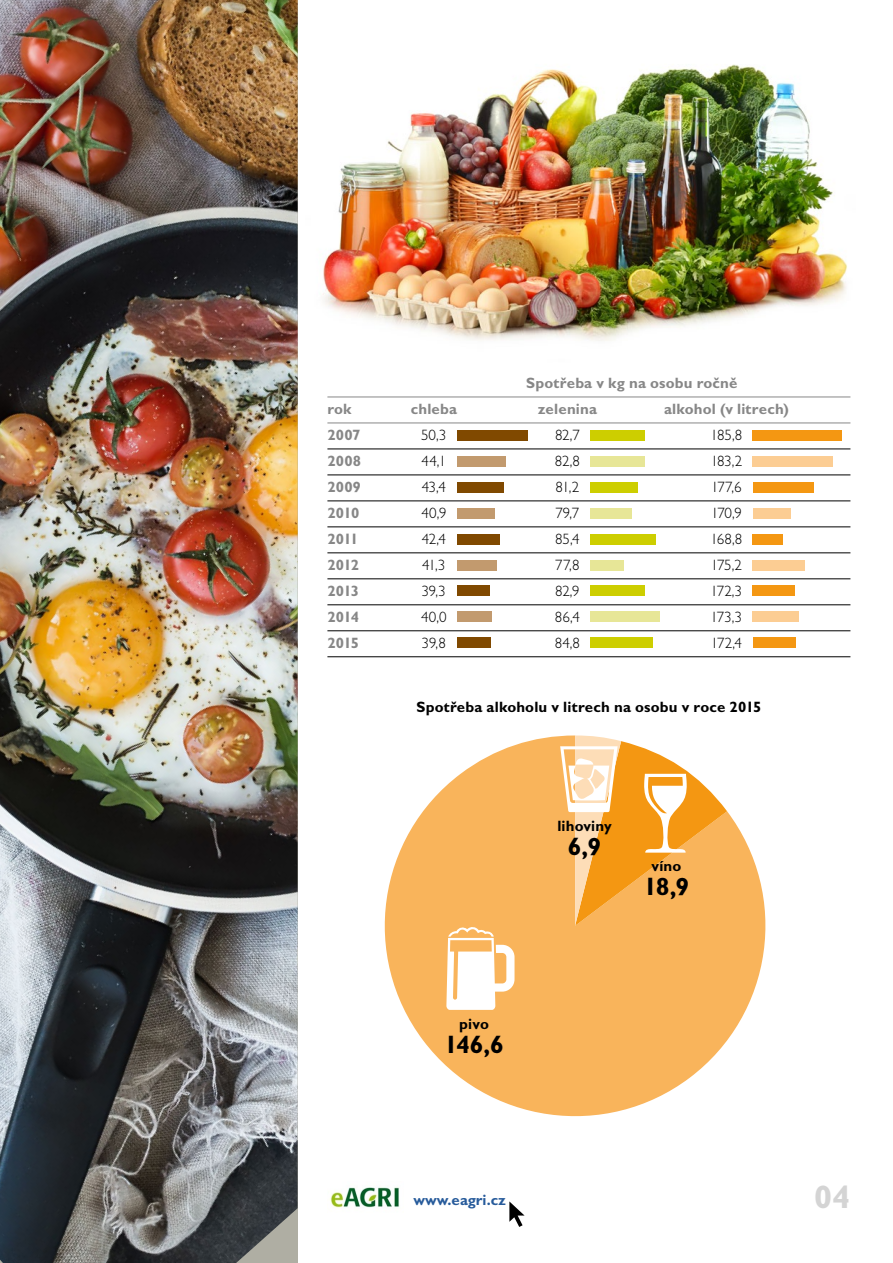
<style>
.page{position:relative;width:893px;height:1263px;background:#fff}
.page>*{position:absolute;margin:0;border:0;box-sizing:border-box;transform-origin:0 0}
.t1{font:700 32.55px "Gill Sans MT Pro";color:#d4d4d4}
.t2{font:700 24.9px "Gill Sans MT Pro";color:#000}
.t3{font:300 15px "Gill Sans MT Pro";letter-spacing:-.015em;color:#000}
.t4{font:700 15px "Gill Sans MT Pro";letter-spacing:.01em;color:#878787}
.t5{font:700 15px "Gill Sans MT Pro";letter-spacing:.01em;color:#000}
.t6{font:700 15px "Gill Sans MT Pro";color:#275b9b}
</style>
<div class="page">
<img style="left:330px;top:1187px;width:70px;height:21px">
<svg style="left:509px;top:1201px;width:16px;height:26px"></svg>
<img style="left:323px;top:64px;width:524px;height:277px">
<hr style="left:327px;top:397px;width:523px;height:1px;background:#878787">
<hr style="left:327px;top:423px;width:523px;height:1px;background:#878787">
<hr style="left:327px;top:449px;width:523px;height:1px;background:#000">
<hr style="left:327px;top:475px;width:523px;height:1px;background:#000">
<hr style="left:327px;top:501px;width:523px;height:1px;background:#000">
<hr style="left:327px;top:527px;width:523px;height:1px;background:#000">
<hr style="left:327px;top:553px;width:523px;height:1px;background:#000">
<hr style="left:327px;top:579px;width:523px;height:1px;background:#000">
<hr style="left:327px;top:604px;width:523px;height:1px;background:#000">
<hr style="left:327px;top:630px;width:523px;height:1px;background:#000">
<hr style="left:327px;top:656px;width:523px;height:1px;background:#000">
<div style="left:457px;top:430px;width:70px;height:10px;background:#804900"></div>
<div style="left:457px;top:456px;width:49px;height:10px;background:#c29a6e"></div>
<div style="left:457px;top:482px;width:46px;height:10px;background:#804900"></div>
<div style="left:457px;top:508px;width:38px;height:10px;background:#c29a6e"></div>
<div style="left:457px;top:534px;width:43px;height:10px;background:#804900"></div>
<div style="left:457px;top:560px;width:39px;height:10px;background:#c29a6e"></div>
<div style="left:457px;top:586px;width:32px;height:10px;background:#804900"></div>
<div style="left:457px;top:612px;width:35px;height:10px;background:#c29a6e"></div>
<div style="left:457px;top:638px;width:34px;height:10px;background:#804900"></div>
<div style="left:590px;top:430px;width:54px;height:10px;background:#cdce00"></div>
<div style="left:590px;top:456px;width:54px;height:10px;background:#e7e697"></div>
<div style="left:590px;top:482px;width:48px;height:10px;background:#cdce00"></div>
<div style="left:590px;top:508px;width:41px;height:10px;background:#e7e697"></div>
<div style="left:590px;top:534px;width:65px;height:10px;background:#cdce00"></div>
<div style="left:590px;top:560px;width:33px;height:10px;background:#e7e697"></div>
<div style="left:590px;top:586px;width:55px;height:10px;background:#cdce00"></div>
<div style="left:590px;top:612px;width:70px;height:10px;background:#e7e697"></div>
<div style="left:590px;top:638px;width:63px;height:10px;background:#cdce00"></div>
<div style="left:753px;top:430px;width:89px;height:10px;background:#f49712"></div>
<div style="left:753px;top:456px;width:80px;height:10px;background:#fccd93"></div>
<div style="left:753px;top:482px;width:61px;height:10px;background:#f49712"></div>
<div style="left:753px;top:508px;width:37px;height:10px;background:#fccd93"></div>
<div style="left:753px;top:534px;width:30px;height:10px;background:#f49712"></div>
<div style="left:753px;top:560px;width:52px;height:10px;background:#fccd93"></div>
<div style="left:753px;top:586px;width:42px;height:10px;background:#f49712"></div>
<div style="left:753px;top:612px;width:46px;height:10px;background:#fccd93"></div>
<div style="left:753px;top:638px;width:43px;height:10px;background:#f49712"></div>
<img style="left:0;top:0;width:298px;height:1263px">
<svg style="left:384px;top:736px;width:382px;height:381px;fill:#f9b45b"></svg>
<svg style="left:560px;top:735px;width:167px;height:191px"></svg>
<svg style="left:446px;top:926px;width:68px;height:84px"></svg>
<p class="t4" style="left:526px;top:374px;width:213px">Spotřeba v kg na osobu ročně</p>
<p class="t4" style="left:327px;top:400px;width:26px">rok</p>
<p class="t4" style="left:411px;top:400px;width:48px">chleba</p>
<p class="t4" style="left:538px;top:400px;width:61px">zelenina</p>
<p class="t4" style="left:664px;top:400px;width:126px">alkohol (v litrech)</p>
<p class="t4" style="left:327px;top:426px;width:35px">2007</p>
<p class="t3" style="left:421px;top:426px;width:27px">50,3</p>
<p class="t3" style="left:555px;top:426px;width:26px">82,7</p>
<p class="t3" style="left:711px;top:426px;width:33px">185,8</p>
<p class="t4" style="left:327px;top:452px;width:35px">2008</p>
<p class="t3" style="left:422px;top:452px;width:26px">44,1</p>
<p class="t3" style="left:555px;top:452px;width:27px">82,8</p>
<p class="t3" style="left:711px;top:452px;width:33px">183,2</p>
<p class="t4" style="left:327px;top:478px;width:35px">2009</p>
<p class="t3" style="left:422px;top:478px;width:25px">43,4</p>
<p class="t3" style="left:556px;top:478px;width:25px">81,2</p>
<p class="t3" style="left:711px;top:478px;width:32px">177,6</p>
<p class="t4" style="left:327px;top:504px;width:33px">2010</p>
<p class="t3" style="left:421px;top:504px;width:27px">40,9</p>
<p class="t3" style="left:555px;top:504px;width:25px">79,7</p>
<p class="t3" style="left:711px;top:504px;width:32px">170,9</p>
<p class="t4" style="left:327px;top:530px;width:32px">2011</p>
<p class="t3" style="left:422px;top:530px;width:26px">42,4</p>
<p class="t3" style="left:555px;top:530px;width:26px">85,4</p>
<p class="t3" style="left:710px;top:530px;width:33px">168,8</p>
<p class="t4" style="left:327px;top:556px;width:33px">2012</p>
<p class="t3" style="left:422px;top:556px;width:25px">41,3</p>
<p class="t3" style="left:555px;top:556px;width:26px">77,8</p>
<p class="t3" style="left:711px;top:556px;width:33px">175,2</p>
<p class="t4" style="left:327px;top:582px;width:33px">2013</p>
<p class="t3" style="left:422px;top:582px;width:26px">39,3</p>
<p class="t3" style="left:555px;top:582px;width:26px">82,9</p>
<p class="t3" style="left:710px;top:582px;width:33px">172,3</p>
<p class="t4" style="left:327px;top:608px;width:33px">2014</p>
<p class="t3" style="left:421px;top:608px;width:27px">40,0</p>
<p class="t3" style="left:555px;top:608px;width:26px">86,4</p>
<p class="t3" style="left:711px;top:608px;width:33px">173,3</p>
<p class="t4" style="left:327px;top:634px;width:33px">2015</p>
<p class="t3" style="left:422px;top:634px;width:26px">39,8</p>
<p class="t3" style="left:555px;top:634px;width:27px">84,8</p>
<p class="t3" style="left:711px;top:634px;width:33px">172,4</p>
<p class="t5" style="left:416px;top:698px;width:347px">Spotřeba alkoholu v litrech na osobu v roce 2015</p>
<p class="t5" style="left:459px;top:1015px;width:31px">pivo</p>
<h2 class="t2" style="left:444px;top:1029px;width:61px">146,6</h2>
<p class="t5" style="left:557px;top:817px;width:56px">lihoviny</p>
<h2 class="t2" style="left:568px;top:831px;width:35px">6,9</h2>
<p class="t5" style="left:651px;top:857px;width:31px">víno</p>
<h2 class="t2" style="left:643px;top:871px;width:48px">18,9</h2>
<p class="t6" style="left:413px;top:1190px;width:94px">www.eagri.cz</p>
<h1 class="t1" style="left:814px;top:1176px;width:37px">04</h1>
</div>
